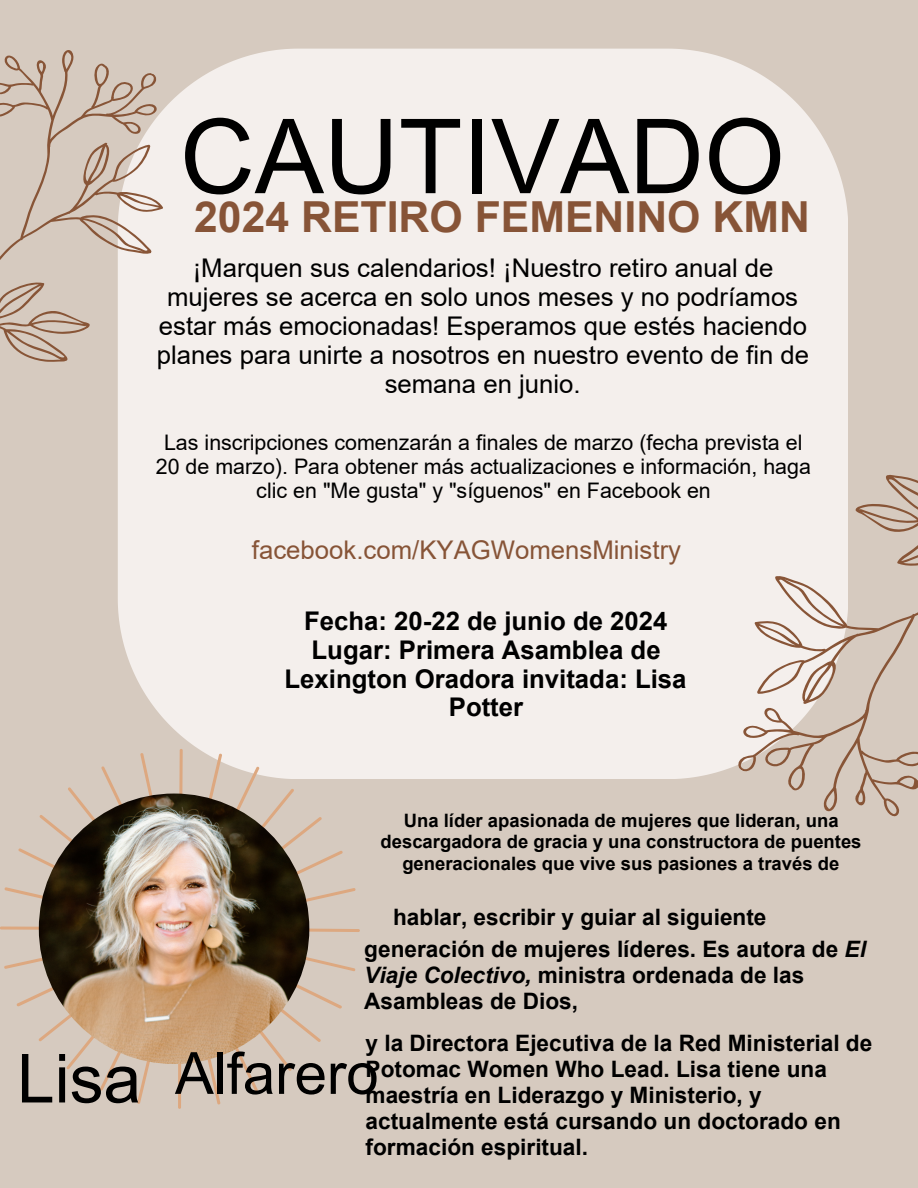
<style>
.page{position:relative;width:918px;height:1188px;background:#d6cabf}
.page>*{position:absolute;margin:0;border:0;box-sizing:border-box;transform-origin:0 0}
.t1{font:103.65px "Arial";color:#000}
.t2{font:67.65px "Arial";color:#000}
.t3{font:58.2px "Arial";color:#000}
.t4{font:700 42.75px "Arial";color:#875437}
.t5{font:25.8px/29px "Arial";color:#000;text-align:center}
.t6{font:700 25.8px/29px "Arial";color:#000;text-align:center}
.t7{font:25.8px "Arial";color:#875437}
.t8{font:700 22.65px/26px "Arial";color:#000}
.t9{font:21.45px/24.2px "Arial";color:#000;text-align:center}
.t10{font:700 18.45px/21.3px "Arial";color:#000;text-align:center}
.s1{font-style:italic}
</style>
<div class="page">
<div style="left:118px;top:49px;width:730px;height:730px;background:#f4efec"></div>
<svg style="left:309px;top:928px;width:51px;height:4px"></svg>
<svg style="left:200px;top:950px;width:155px;height:154px"></svg>
<svg style="left:178px;top:1064px;width:3px;height:45px"></svg>
<svg style="left:4px;top:949px;width:150px;height:155px"></svg>
<svg style="left:0;top:927px;width:39px;height:3px"></svg>
<svg style="left:5px;top:753px;width:156px;height:155px"></svg>
<svg style="left:179px;top:749px;width:4px;height:45px"></svg>
<svg style="left:201px;top:754px;width:155px;height:155px"></svg>
<img style="left:39px;top:794px;width:270px;height:270px;border-radius:50%">
<svg style="left:0;top:49px;width:206px;height:453px"></svg>
<svg style="left:687px;top:323px;width:231px;height:494px;fill:#f4efec"></svg>
<h1 class="t1" style="left:180px;top:99px;width:606px">CAUTIVADO</h1>
<h3 class="t4" style="left:194px;top:193px;width:617px">2024 RETIRO FEMENINO KMN</h3>
<p class="t5" style="left:157px;top:254px;width:654px">¡Marquen sus calendarios! ¡Nuestro retiro anual de mujeres se acerca en solo unos meses y no podríamos estar más emocionadas! Esperamos que estés haciendo planes para unirte a nosotros en nuestro evento de fin de semana en junio.</p>
<p class="t9" style="left:156px;top:430px;width:657px">Las inscripciones comenzarán a finales de marzo (fecha prevista el<br>20 de marzo). Para obtener más actualizaciones e información, haga clic en "Me gusta" y "síguenos" en Facebook en</p>
<p class="t7" style="left:252px;top:536px;width:431px">facebook.com/KYAGWomensMinistry</p>
<p class="t6" style="left:285px;top:606px;width:404px">Fecha: 20-22 de junio de 2024<br>Lugar: Primera Asamblea de<br>Lexington Oradora invitada: Lisa<br>Potter</p>
<h2 class="t2" style="left:17px;top:1041px;width:126px">Lisa</h2>
<p class="t10" style="left:381px;top:810px;width:482px">Una líder apasionada de mujeres que lideran, una descargadora de gracia y una constructora de puentes generacionales que vive sus pasiones a través de</p>
<p class="t8" style="left:393px;top:904px;width:375px">hablar, escribir y guiar al siguiente</p>
<p class="t8" style="left:364px;top:936px;width:503px">generación de mujeres líderes. Es autora de <span class="s1">El<br>Viaje Colectivo,</span> ministra ordenada de las<br>Asambleas de Dios,</p>
<h3 class="t3" style="left:175px;top:1041px;width:205px">Alfarero</h3>
<p class="t8" style="left:366px;top:1030px;width:508px">y la Directora Ejecutiva de la Red Ministerial de Potomac Women Who Lead. Lisa tiene una maestría en Liderazgo y Ministerio, y actualmente está cursando un doctorado en formación espiritual.</p>
</div>
